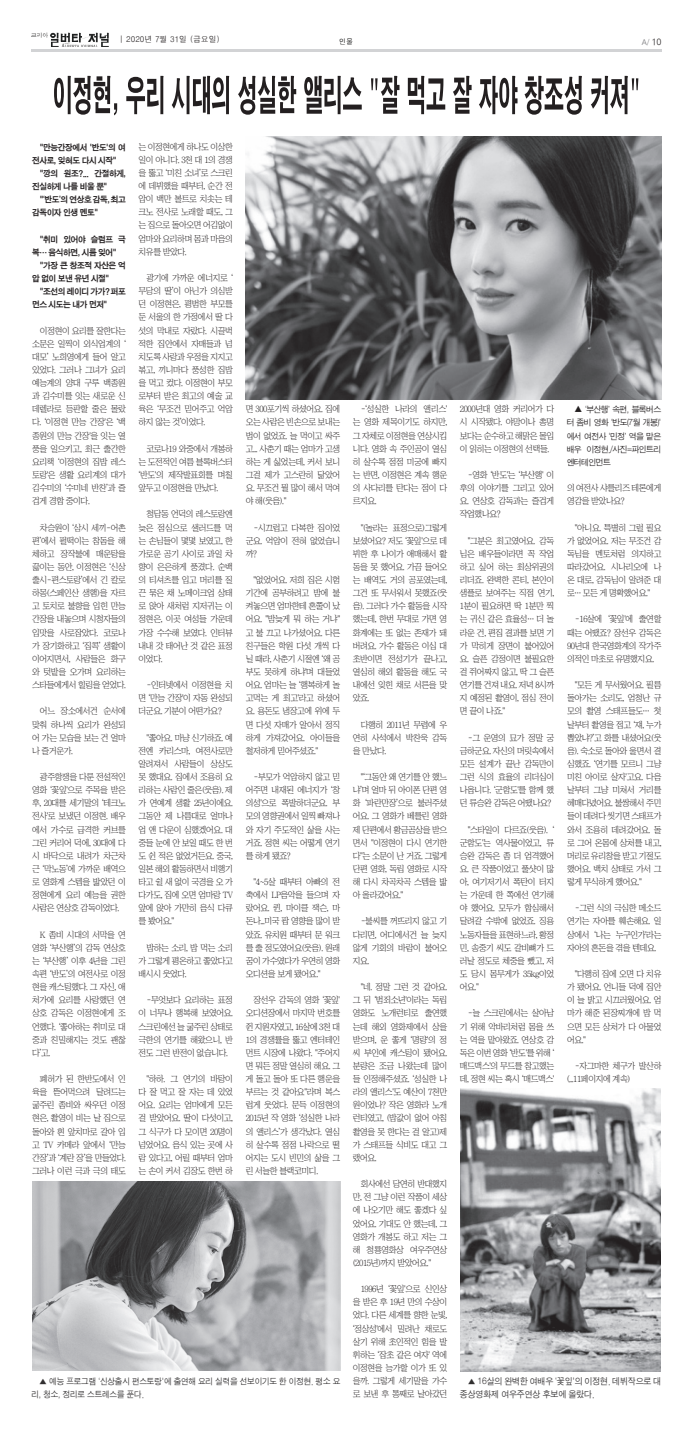
<style>
.page{position:relative;width:693px;height:1434px;background:#fff}
.page>*{position:absolute;margin:0;border:0;box-sizing:border-box;transform-origin:0 0}
.t1{font:9.19px/13.1px "Sand Jg";letter-spacing:-.005em;color:#312f30;scale:.95 1}
.t2{font:8.75px/13.1px "Chosunilbo NM";letter-spacing:-.05em;color:#231f20;text-align:justify}
.t3{font:8.75px/13.1px "Sand Kg";letter-spacing:-.05em;color:#231f20}
.t4{font:8.75px/13.1px "Sand Jg";letter-spacing:-.05em;color:#231f20;text-align:justify}
.t5{font:8.75px/13.1px "Sand Jg";letter-spacing:-.005em;color:#312f30;scale:.95 1}
.t6{font:7.88px "H2 gtr M";color:#231f20}
.t7{font:7.88px "H2 gtr M";color:#6c6d70}
.t8{font:7px "H2 gtr M";color:#000}
.s1{font-size:8.75px;color:#231f20}
.s2{font-family:"Chosunilbo NM"}
.s3{font-family:"Sand Kg"}
.s4{font-size:9.19px}
</style>
<div class="page">
<hr style="left:32px;top:50px;width:630px;height:2px;background:#d2d3d5">
<img style="left:32px;top:32px;width:76px;height:15px">
<svg style="left:54px;top:76px;width:584px;height:39px"></svg>
<img style="left:246px;top:136px;width:416px;height:263px">
<img style="left:32px;top:1181px;width:309px;height:189px">
<img style="left:460px;top:1088px;width:201px;height:283px">
<p class="t6" style="left:120px;top:35px;width:102px">| 2020년 7월 31일 (금요일)</p>
<p class="t8" style="left:339px;top:38px;width:15px">인물</p>
<p class="t7" style="left:642px;top:38px;width:21px">A/ <span class="s1">10</span></p>
<p class="t2" style="left:139px;top:140px;width:96px">는 이정현에게 하나도 이상한 일이 아니다. 3천 대 1의 경쟁 을 뚫고 ‘미친 소녀’로 스크린 에 데뷔했을 때부터, 순간 전 압이 백만 볼트로 치솟는 테 크노 전사로 노래할 때도, 그 는 집으로 돌아오면 어김없이 엄마와 요리하며 몸과 마음의 치유를 받았다.</p>
<p class="t2" style="left:139px;top:271px;width:96px;text-indent:8px">광기에 가까운 에너지로 ‘ 무당의 딸’이 아닌가 의심받 던 이정현은, 평범한 부모를 둔 서울의 한 가정에서 딸 다 섯의 막내로 자랐다. 시끌벅 적한 집안에서 자매들과 넘 치도록 사랑과 우정을 지지고 볶고, 끼니마다 풍성한 집밥 을 먹고 컸다. 이정현이 부모 로부터 받은 최고의 예술 교 육은 ‘무조건 믿어주고 억압 하지 않는 것’이었다.</p>
<p class="t2" style="left:139px;top:442px;width:96px;text-indent:8px">코로나19 와중에서 개봉하 는 도전적인 여름 블록버스터 ‘반도'의 제작발표회를 며칠 앞두고 이정현을 만났다.</p>
<p class="t2" style="left:139px;top:507px;width:96px;text-indent:8px">청담동 언덕의 레스토랑엔 늦은 점심으로 샐러드를 먹 는 손님들이 몇몇 보였고, 한 가로운 공기 사이로 과일 차 향이 은은하게 풍겼다. 순백 의 티셔츠를 입고 머리를 질 끈 묶은 채 노메이크업 상태 로 앉아 새처럼 지저귀는 이 정현은, 이곳 여성들 가운데 가장 수수해 보였다. 인터뷰 내내 갓 태어난 것 같은 표정 이었다.</p>
<p class="t2" style="left:139px;top:678px;width:96px;text-indent:8px">-인터넷에서 이정현을 치 면 ‘만능 간장'이 자동 완성되 더군요. 기분이 어떤가요?</p>
<p class="t2" style="left:139px;top:730px;width:96px;text-indent:8px">"좋아요. 마냥 신기하죠. 예 전엔 카리스마, 여전사로만 알려져서 사람들이 상상도 못 했대요. 집에서 조용히 요 리하는 사람인 줄은(웃음). 제 가 연예계 생활 25년이에요. 그동안 제 나름대로 얼마나 업 앤 다운이 심했겠어요. 대 중들 눈에 안 보일 때도 한 번 도 쉰 적은 없었거든요. 중국, 일본 해외 활동하면서 비행기 타고 쉴 새 없이 국경을 오 가 다가도, 집에 오면 엄마랑 TV 앞에 앉아 가만히 음식 다큐 를 봤어요."</p>
<p class="t2" style="left:139px;top:940px;width:96px;text-indent:8px">밥하는 소리, 밥 먹는 소리 가 그렇게 평온하고 좋았다고 배시시 웃었다.</p>
<p class="t2" style="left:139px;top:993px;width:96px;text-indent:8px">-무엇보다 요리하는 표정 이 너무나 행복해 보였어요. 스크린에선 늘 굶주린 상태로 극한의 연기를 해왔으니, 반 전도 그런 반전이 없습니다.</p>
<p class="t2" style="left:139px;top:1072px;width:96px;text-indent:8px">"하하. 그 연기의 바탕이 다 잘 먹고 잘 자는 데 있었 어요. 요리는 엄마에게 모든 걸 받았어요. 딸이 다섯이고, 그 식구가 다 모이면 20명이 넘었어요. 음식 있는 곳에 사 람 있다고, 어릴 때부터 엄마 는 손이 커서 김장도 한번 하</p>
<p class="t3" style="left:32px;top:141px;width:95px;text-indent:8px">"만능간장에서 '반도'의 여 전사로, 잊혀도 다시 시작"</p>
<p class="t3" style="left:32px;top:167px;width:95px;text-indent:8px">"깡의 원조?... 간절하게, 진실하게 나를 비울 뿐"</p>
<p class="t3" style="left:32px;top:193px;width:95px;text-indent:8px">"‘반도’의 연상호 감독, 최고 감독이자 인생 멘토"</p>
<p class="t3" style="left:32px;top:233px;width:95px;text-indent:8px">"취미 있어야 슬럼프 극 복… 음식하면, 시름 잊어"</p>
<p class="t3" style="left:32px;top:259px;width:95px;text-indent:8px">"가장 큰 창조적 자산은 억 압 없이 보낸 유년 시절"</p>
<p class="t3" style="left:32px;top:285px;width:95px;text-indent:8px">"조선의 레이디 가가? 퍼포 먼스 시도는 내가 먼저"</p>
<p class="t2" style="left:32px;top:324px;width:95px;text-indent:8px">이정현이 요리를 잘한다는 소문은 일찍이 외식업계의 ‘ 대모’ 노희영에게 들어 알고 있었다. 그러나 그녀가 요리 예능계의 양대 구루 백종원 과 김수미를 잇는 새로운 신 데렐라로 등판할 줄은 몰랐 다. ‘이정현 만능 간장'은 ‘백 종원의 만능 간장'을 잇는 열 풍을 일으키고, 최근 출간한 요리책 ‘이정현의 집밥 레스 토랑'은 생활 요리계의 대가 김수미의 ‘수미네 반찬’과 즐 겁게 경합 중이다.</p>
<p class="t2" style="left:32px;top:520px;width:95px;text-indent:8px">차승원이 ‘삼시 세끼-어촌 편’에서 펄떡이는 참돔을 해 체하고 장작불에 매운탕을 끓이는 동안, 이정현은 ‘신상 출시-편스토랑’에서 긴 칼로 하몽(스페인산 생햄)을 자르 고 토치로 불향을 입힌 만능 간장을 내놓으며 시청자들의 입맛을 사로잡았다. 코로나 가 장기화하고 ‘집콕’ 생활이 이어지면서, 사람들은 화구 와 텃밭을 오가며 요리하는 스타들에게서 힐링을 얻었다.</p>
<p class="t2" style="left:32px;top:704px;width:95px;text-indent:8px">어느 장소에서건 순서에 맞춰 하나씩 요리가 완성되 어 가는 모습을 보는 건 얼마 나 즐거운가.</p>
<p class="t2" style="left:32px;top:770px;width:95px;text-indent:8px">광주항쟁을 다룬 전설적인 영화 ‘꽃잎'으로 주목을 받은 후, 20대를 세기말의 ‘테크노 전사'로 보냈던 이정현. 배우 에서 가수로 급격한 커브를 그린 커리어 덕에, 30대에 다 시 바닥으로 내려가 차근차 근 ‘막노동’에 가까운 배역으 로 영화계 스텝을 밟았던 이 정현에게 요리 예능을 권한 사람은 연상호 감독이었다.</p>
<p class="t2" style="left:32px;top:927px;width:95px;text-indent:8px">K 좀비 시대의 서막을 연 영화 ‘부산행’의 감독 연상호 는 ‘부산행’ 이후 4년을 그린 속편 ‘반도’의 여전사로 이정 현을 캐스팅했다. 그 자신, 애 처가에 요리를 사랑했던 연 상호 감독은 이정현에게 조 언했다. ‘좋아하는 취미로 대 중과 친밀해지는 것도 괜찮 다’고.</p>
<p class="t2" style="left:32px;top:1072px;width:95px;text-indent:8px">폐허가 된 한반도에서 인 육을 뜯어먹으려 달려드는 굶주린 좀비와 싸우던 이정 현은, 촬영이 비는 날 집으로 돌아와 흰 앞치마로 갈아 입 고 TV 카메라 앞에서 ‘만능 간장’과 ‘계란 장’을 만들었다. 그러나 이런 극과 극의 태도</p>
<p class="t2" style="left:567px;top:1072px;width:65px">(...11페이지에 계속)</p>
<p class="t2" style="left:353px;top:402px;width:96px;text-indent:8px">-‘성실한 나라의 앨리스' 는 영화 제목이기도 하지만, 그 자체로 이정현을 연상시킵 니다. 영화 속 주인공이 열심 히 살수록 점점 미궁에 빠지 는 반면, 이정현은 계속 행운 의 사다리를 탄다는 점이 다 르지요.</p>
<p class="t2" style="left:353px;top:520px;width:96px;text-indent:8px">"(놀라는 표정으로)그렇게 보셨어요? 저도 ‘꽃잎'으로 데 뷔한 후 나이가 애매해서 활 동을 못 했어요. 가끔 들어오 는 배역도 거의 공포였는데, 그건 또 무서워서 못했죠(웃 음). 그러다 가수 활동을 시작 했는데, 한번 무대로 가면 영 화계에는 또 없는 존재가 돼 버려요. 가수 활동은 이십 대 초반이면 전성기가 끝나고, 열심히 해외 활동을 해도 국 내에선 잊힌 채로 서른을 맞 았죠.</p>
<p class="t2" style="left:353px;top:717px;width:96px;text-indent:8px">다행히 2011년 무렵에 우 연히 사석에서 박찬욱 감독 을 만났다.</p>
<p class="t2" style="left:353px;top:770px;width:96px;text-indent:8px">"‘그동안 왜 연기를 안 했느 냐’며 얼마 뒤 아이폰 단편 영 화 ‘파란만장’으로 불러주셨 어요. 그 영화가 베를린 영화 제 단편에서 황금곰상을 받으 면서 "이정현이 다시 연기한 다"는 소문이 난 거죠. 그렇게 단편 영화, 독립 영화로 시작 해 다시 차곡차곡 스텝을 밟 아 올라갔어요."</p>
<p class="t2" style="left:353px;top:914px;width:96px;text-indent:8px">-불씨를 꺼뜨리지 않고 기 다리면, 어디에서건 늘 늦지 않게 기회의 바람이 불어오 지요.</p>
<p class="t2" style="left:353px;top:980px;width:96px;text-indent:8px">"네. 정말 그런 것 같아요. 그 뒤 ‘범죄소년'이라는 독립 영화도 노개런티로 출연했 는데 해외 영화제에서 상을 받으며, 운 좋게 ‘명량'의 정 씨 부인에 캐스팅이 됐어요. 분량은 조금 나왔는데 많이 들 인정해주셨죠. ‘성실한 나 라의 앨리스'도 예산이 7천만 원이었나? 작은 영화라 노개 런티였고, (밥값이 없어 아침 촬영을 못 한다는 걸 알고)제 가 스태프들 식비도 대고 그 랬어요.</p>
<p class="t2" style="left:353px;top:1177px;width:96px;text-indent:8px">회사에선 당연히 반대했지 만, 전 그냥 이런 작품이 세상 에 나오기만 해도 좋겠다 싶 었어요. 기대도 안 했는데, 그 영화가 개봉도 하고 저는 그 해 청룡영화상 여우주연상 (2015년)까지 받았어요."</p>
<p class="t2" style="left:353px;top:1282px;width:96px;text-indent:8px">1996년 ‘꽃잎'으로 신인상 을 받은 후 19년 만의 수상이 었다. 다른 세계를 향한 눈빛, ‘정상성'에서 밀려난 채로도 살기 위해 초인적인 힘을 발 휘하는 ‘잡초 같은 여자' 역에 이정현을 능가할 이가 또 있 을까. 그렇게 세기말을 가수 로 보낸 후 통째로 날아갔던</p>
<p class="t2" style="left:246px;top:402px;width:96px">면 300포기씩 하셨어요. 집에 오는 사람은 빈손으로 보내는 법이 없었죠. 늘 먹이고 싸주 고... 사춘기 때는 엄마가 고생 하는 게 싫었는데, 커서 보니 그걸 제가 고스란히 닮았어 요. 무조건 뭘 많이 해서 먹여 야 해(웃음)."</p>
<p class="t2" style="left:246px;top:520px;width:96px;text-indent:8px">-시끄럽고 다복한 집이었 군요. 억압이 전혀 없었습니 까?</p>
<p class="t2" style="left:246px;top:573px;width:96px;text-indent:8px">"없었어요. 저희 집은 시험 기간에 공부하려고 밤에 불 켜놓으면 엄마한테 혼쭐이 났 어요. "밤늦게 뭐 하는 거냐" 고 불 끄고 나가셨어요. 다른 친구들은 학원 다섯 개씩 다 닐 때라, 사춘기 시절엔 ‘왜 공 부도 못하게 하냐'며 대들었 어요. 엄마는 늘 ‘행복하게 놀 고먹는 게 최고'라고 하셨어 요. 용돈도 냉장고에 위에 두 면 다섯 자매가 알아서 정직 하게 가져갔어요. 아이들을 철저하게 믿어주셨죠."</p>
<p class="t2" style="left:246px;top:770px;width:96px;text-indent:8px">-부모가 억압하지 않고 믿 어주면 내재된 에너지가 ‘창 의성'으로 폭발하더군요. 부 모의 영향권에서 일찍 빠져나 와 자기 주도적인 삶을 사는 거죠. 정현 씨는 어떻게 연기 를 하게 됐죠?</p>
<p class="t2" style="left:246px;top:875px;width:96px;text-indent:8px">"4~5살 때부터 아빠의 전 축에서 LP음악을 들으며 자 랐어요. 퀸, 마이클 잭슨, 마 돈나...미국 팝 영향을 많이 받 았죠. 유치원 때부터 문 워크 를 출 정도였어요(웃음). 원래 꿈이 가수였다가 우연히 영화 오디션을 보게 됐어요."</p>
<p class="t2" style="left:246px;top:993px;width:96px;text-indent:8px">장선우 감독의 영화 ‘꽃잎' 오디션장에서 마지막 번호를 쥔 지원자였고, 16살에 3천 대 1의 경쟁률을 뚫고 엔터테인 먼트 시장에 나왔다. "주어지 면 뭐든 정말 열심히 해요. 그 게 돌고 돌아 또 다른 행운을 부르는 것 같아요"라며 복스 럽게 웃었다. 문득 이정현의 2015년 작 영화 ‘성실한 나라 의 앨리스’가 생각났다. 열심 히 살수록 점점 나락으로 떨 어지는 도시 빈민의 삶을 그 린 서늘한 블랙코미디.</p>
<p class="t2" style="left:460px;top:402px;width:96px">2000년대 영화 커리어가 다 시 시작됐다. 야망이나 총명 보다는 순수하고 해맑은 몰입 이 읽히는 이정현의 선택들.</p>
<p class="t2" style="left:460px;top:468px;width:96px;text-indent:8px">-영화 ‘반도'는 ‘부산행' 이 후의 이야기를 그리고 있어 요. 연상호 감독과는 즐겁게 작업했나요?</p>
<p class="t2" style="left:460px;top:534px;width:96px;text-indent:8px">"그분은 최고였어요. 감독 님은 배우들이라면 꼭 작업 하고 싶어 하는 최상위권의 리더죠. 완벽한 콘티, 본인이 샘플로 보여주는 직접 연기, 1분이 필요하면 딱 1분만 찍 는 귀신 같은 효율성… 더 놀 라운 건, 편집 결과를 보면 기 가 막히게 장면이 붙어있어 요. 슬픈 감정이면 불필요한 걸 쥐어짜지 않고, 딱 그 슬픈 연기를 건져 내요. 저녁 8시까 지 예정된 촬영이, 점심 전이 면 끝이 나죠."</p>
<p class="t2" style="left:460px;top:730px;width:96px;text-indent:8px">-그 운영의 묘가 정말 궁 금하군요. 자신의 머릿속에서 모든 설계가 끝난 감독만이 그런 식의 효율의 리더십이 나옵니다. ‘군함도'를 함께 했 던 류승완 감독은 어땠나요?</p>
<p class="t2" style="left:460px;top:822px;width:96px;text-indent:8px">"스타일이 다르죠(웃음). ‘ 군함도'는 역사물이었고, 류 승완 감독은 좀 더 엄격했어 요. 큰 작품이었고 풀샷이 많 아, 여기저기서 폭탄이 터지 는 가운데 한 쪽에선 연기해 야 했어요. 모두가 합심해서 달려갈 수밖에 없었죠. 징용 노동자들을 표현하느라, 황정 민, 송중기 씨도 갈비뼈가 드 러날 정도로 체중을 뺐고, 저 도 당시 몸무게가 35kg이었 어요."</p>
<p class="t2" style="left:460px;top:1006px;width:96px;text-indent:8px">-늘 스크린에서는 살아남 기 위해 악바리처럼 몸을 쓰 는 역을 맡아왔죠. 연상호 감 독은 이번 영화 ‘반도'를 위해 ‘ 매드맥스'의 무드를 참고했는 데, 정현 씨는 혹시 ‘매드맥스'</p>
<p class="t4" style="left:567px;top:403px;width:96px;text-indent:8px"><span class="s2">▲</span> ‘부산행’ 속편, 블록버스 터 좀비 영화 ‘반도(7월 개봉)' 에서 여전사 ‘민정’ 역을 맡은 배우 이정현./사진=파인트리 엔터테인먼트</p>
<p class="t2" style="left:567px;top:481px;width:96px">의 여전사 샤를리즈 테론에게 영감을 받았나요?</p>
<p class="t2" style="left:567px;top:520px;width:96px;text-indent:8px">"아니요. 특별히 그럴 필요 가 없었어요. 저는 무조건 감 독님을 멘토처럼 의지하고 따라갔어요. 시나리오에 나 온 대로, 감독님이 알려준 대 로… 모든 게 명확했어요."</p>
<p class="t2" style="left:567px;top:612px;width:96px;text-indent:8px">-16살에 ‘꽃잎'에 출연할 때는 어땠죠? 장선우 감독은 90년대 한국영화계의 작가주 의적인 마초로 유명했지요.</p>
<p class="t2" style="left:567px;top:678px;width:96px;text-indent:8px">"모든 게 무서웠어요. 필름 돌아가는 소리도, 엄청난 규 모의 촬영 스태프들도… 첫 날부터 촬영을 접고 ‘쟤, 누가 뽑았냐?’고 화를 내셨어요(웃 음). 숙소로 돌아와 울면서 결 심했죠. ‘연기를 모르니 그냥 미친 아이로 살자'고요. 다음 날부터 그냥 미쳐서 거리를 헤매다녔어요. 불쌍해서 주민 들이 데려다 씻기면 스태프가 와서 조용히 데려갔어요. 돌 로 그어 온몸에 상처를 내고, 머리로 유리창을 받고 기절도 했어요. 백치 상태로 가서 그 렇게 무식하게 했어요."</p>
<p class="t2" style="left:567px;top:901px;width:96px;text-indent:8px">-그런 식의 극심한 메소드 연기는 자아를 훼손해요. 일 상에서 ‘나는 누구인가'라는 자아의 혼돈을 겪을 텐데요.</p>
<p class="t2" style="left:567px;top:967px;width:96px;text-indent:8px">"다행히 집에 오면 다 치유 가 됐어요. 언니들 덕에 집안 이 늘 밝고 시끄러웠어요. 엄 마가 해준 된장찌개에 밥 먹 으면 모든 상처가 다 아물었 어요."</p>
<p class="t2" style="left:575px;top:1059px;width:88px">-자그마한 체구가 발산하</p>
<p class="t1" style="left:460px;top:1374px;width:213px;text-indent:8px"><span class="s3">▲</span> 16살의 완벽한 여배우 ‘꽃잎'의 이정현. 데뷔작으로 대 종상영화제 여우주연상 후보에 올랐다.</p>
<p class="t5" style="left:31px;top:1374px;width:327px;text-indent:8px"><span class="s4">▲</span> 예능 프로그램 ‘신상출시 편스토랑'에 출연해 요리 실력을 선보이기도 한 이정현. 평소 요 리, 청소, 정리로 스트레스를 푼다.</p>
</div>
